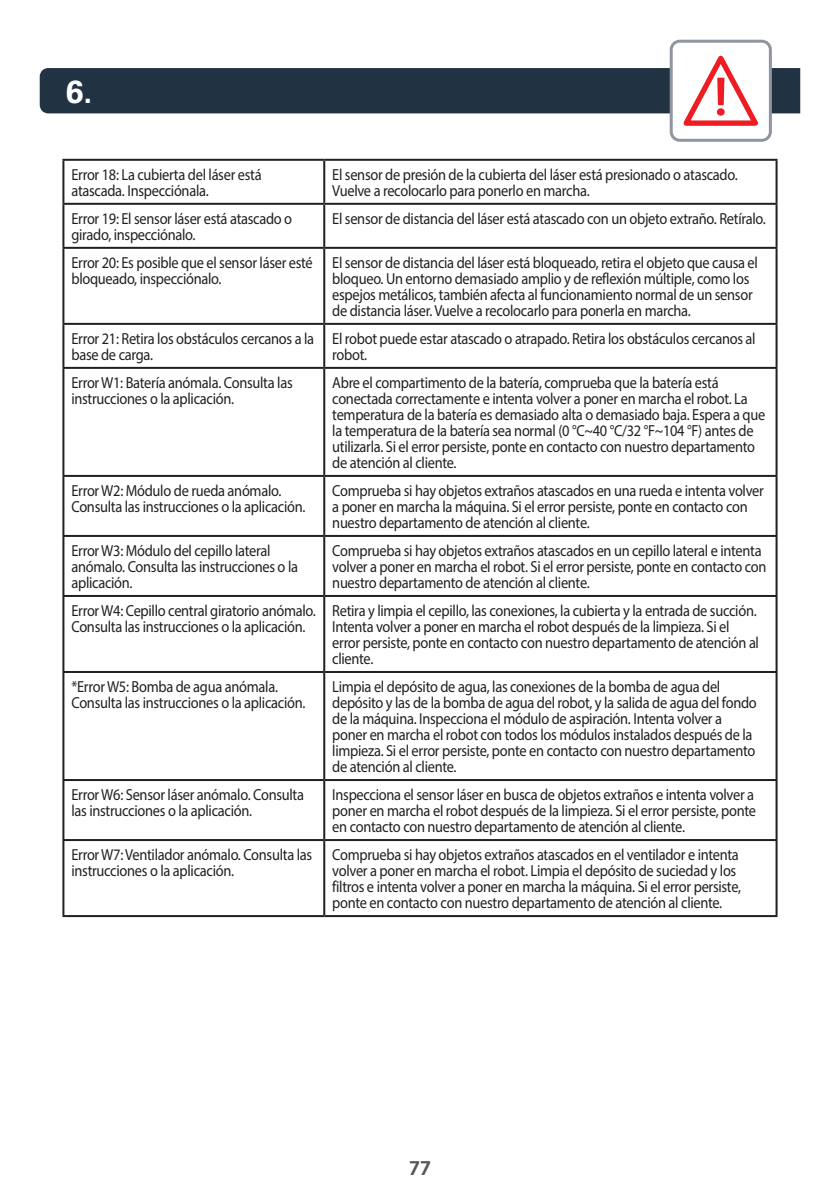
<style>
.page{position:relative;width:840px;height:1191px;background:#fff}
.page>*{position:absolute;margin:0;border:0;box-sizing:border-box;transform-origin:0 0}
.t1{font:700 32px "Univers";color:#fff}
.t2{font:700 20px "FS Albert";color:#57585a}
.t3{font:16px/16px "Myriad Pro";letter-spacing:-.02em;color:#231f20;scale:.9 1}
</style>
<div class="page">
<svg style="left:40px;top:56px;width:759px;height:70px"></svg>
<div style="left:669px;top:40px;width:102px;height:102px;border:3px solid #8f95a1;border-radius:9px"></div>
<hr style="left:62px;top:159px;width:262px;height:2px;background:#231f20">
<hr style="left:62px;top:161px;width:2px;height:42px;background:#231f20">
<hr style="left:324px;top:159px;width:453px;height:2px;background:#231f20">
<hr style="left:323px;top:161px;width:2px;height:42px;background:#231f20">
<hr style="left:775px;top:161px;width:2px;height:42px;background:#231f20">
<hr style="left:62px;top:203px;width:262px;height:2px;background:#231f20">
<hr style="left:62px;top:205px;width:2px;height:42px;background:#231f20">
<hr style="left:324px;top:203px;width:453px;height:2px;background:#231f20">
<hr style="left:323px;top:205px;width:2px;height:42px;background:#231f20">
<hr style="left:775px;top:205px;width:2px;height:42px;background:#231f20">
<hr style="left:62px;top:247px;width:262px;height:2px;background:#231f20">
<hr style="left:62px;top:249px;width:2px;height:74px;background:#231f20">
<hr style="left:324px;top:247px;width:453px;height:2px;background:#231f20">
<hr style="left:323px;top:249px;width:2px;height:74px;background:#231f20">
<hr style="left:775px;top:249px;width:2px;height:74px;background:#231f20">
<hr style="left:62px;top:323px;width:262px;height:2px;background:#231f20">
<hr style="left:62px;top:325px;width:2px;height:42px;background:#231f20">
<hr style="left:324px;top:323px;width:453px;height:2px;background:#231f20">
<hr style="left:323px;top:325px;width:2px;height:42px;background:#231f20">
<hr style="left:775px;top:325px;width:2px;height:42px;background:#231f20">
<hr style="left:62px;top:367px;width:262px;height:2px;background:#231f20">
<hr style="left:62px;top:369px;width:2px;height:106px;background:#231f20">
<hr style="left:324px;top:367px;width:453px;height:2px;background:#231f20">
<hr style="left:323px;top:369px;width:2px;height:106px;background:#231f20">
<hr style="left:775px;top:369px;width:2px;height:106px;background:#231f20">
<hr style="left:62px;top:475px;width:262px;height:2px;background:#231f20">
<hr style="left:62px;top:477px;width:2px;height:58px;background:#231f20">
<hr style="left:324px;top:475px;width:453px;height:2px;background:#231f20">
<hr style="left:323px;top:477px;width:2px;height:58px;background:#231f20">
<hr style="left:775px;top:477px;width:2px;height:58px;background:#231f20">
<hr style="left:62px;top:535px;width:262px;height:2px;background:#231f20">
<hr style="left:62px;top:537px;width:2px;height:58px;background:#231f20">
<hr style="left:324px;top:535px;width:453px;height:2px;background:#231f20">
<hr style="left:323px;top:537px;width:2px;height:58px;background:#231f20">
<hr style="left:775px;top:537px;width:2px;height:58px;background:#231f20">
<hr style="left:62px;top:595px;width:262px;height:2px;background:#231f20">
<hr style="left:62px;top:597px;width:2px;height:74px;background:#231f20">
<hr style="left:324px;top:595px;width:453px;height:2px;background:#231f20">
<hr style="left:323px;top:597px;width:2px;height:74px;background:#231f20">
<hr style="left:775px;top:597px;width:2px;height:74px;background:#231f20">
<hr style="left:62px;top:671px;width:262px;height:2px;background:#231f20">
<hr style="left:62px;top:673px;width:2px;height:106px;background:#231f20">
<hr style="left:324px;top:671px;width:453px;height:2px;background:#231f20">
<hr style="left:323px;top:673px;width:2px;height:106px;background:#231f20">
<hr style="left:775px;top:673px;width:2px;height:106px;background:#231f20">
<hr style="left:62px;top:779px;width:262px;height:2px;background:#231f20">
<hr style="left:62px;top:781px;width:2px;height:58px;background:#231f20">
<hr style="left:324px;top:779px;width:453px;height:2px;background:#231f20">
<hr style="left:323px;top:781px;width:2px;height:58px;background:#231f20">
<hr style="left:775px;top:781px;width:2px;height:58px;background:#231f20">
<hr style="left:62px;top:839px;width:262px;height:2px;background:#231f20">
<hr style="left:62px;top:841px;width:2px;height:74px;background:#231f20">
<hr style="left:324px;top:839px;width:453px;height:2px;background:#231f20">
<hr style="left:323px;top:841px;width:2px;height:74px;background:#231f20">
<hr style="left:775px;top:841px;width:2px;height:74px;background:#231f20">
<hr style="left:62px;top:915px;width:262px;height:2px;background:#231f20">
<hr style="left:324px;top:915px;width:453px;height:2px;background:#231f20">
<h1 class="t1" style="left:66px;top:73px;width:28px">6.</h1>
<p class="t3" style="left:71px;top:166px;width:213px">Error 18: La cubierta del láser está atascada. Inspecciónala.</p>
<p class="t3" style="left:332px;top:166px;width:451px">El sensor de presión de la cubierta del láser está presionado o atascado.<br>Vuelve a recolocarlo para ponerlo en marcha.</p>
<p class="t3" style="left:71px;top:210px;width:247px">Error 19: El sensor láser está atascado o girado, inspecciónalo.</p>
<p class="t3" style="left:332px;top:210px;width:483px">El sensor de distancia del láser está atascado con un objeto extraño. Retíralo.</p>
<p class="t3" style="left:71px;top:254px;width:269px">Error 20: Es posible que el sensor láser esté bloqueado, inspecciónalo.</p>
<p class="t3" style="left:332px;top:254px;width:474px">El sensor de distancia del láser está bloqueado, retira el objeto que causa el bloqueo. Un entorno demasiado amplio y de reflexión múltiple, como los espejos metálicos, también afecta al funcionamiento normal de un sensor de distancia láser. Vuelve a recolocarlo para ponerla en marcha.</p>
<p class="t3" style="left:71px;top:330px;width:271px">Error 21: Retira los obstáculos cercanos a la base de carga.</p>
<p class="t3" style="left:332px;top:330px;width:471px">El robot puede estar atascado o atrapado. Retira los obstáculos cercanos al robot.</p>
<p class="t3" style="left:71px;top:374px;width:247px">Error W1: Batería anómala. Consulta las instrucciones o la aplicación.</p>
<p class="t3" style="left:332px;top:374px;width:482px">Abre el compartimento de la batería, comprueba que la batería está conectada correctamente e intenta volver a poner en marcha el robot. La temperatura de la batería es demasiado alta o demasiado baja. Espera a que la temperatura de la batería sea normal (0 °С~40 °С/32 °F~104 °F) antes de utilizarla. Si el error persiste, ponte en contacto con nuestro departamento de atención al cliente.</p>
<p class="t3" style="left:71px;top:482px;width:261px">Error W2: Módulo de rueda anómalo.<br>Consulta las instrucciones o la aplicación.</p>
<p class="t3" style="left:332px;top:482px;width:481px">Comprueba si hay objetos extraños atascados en una rueda e intenta volver a poner en marcha la máquina. Si el error persiste, ponte en contacto con nuestro departamento de atención al cliente.</p>
<p class="t3" style="left:71px;top:542px;width:253px">Error W3: Módulo del cepillo lateral anómalo. Consulta las instrucciones o la aplicación.</p>
<p class="t3" style="left:332px;top:542px;width:483px">Comprueba si hay objetos extraños atascados en un cepillo lateral e intenta volver a poner en marcha el robot. Si el error persiste, ponte en contacto con nuestro departamento de atención al cliente.</p>
<p class="t3" style="left:71px;top:602px;width:273px">Error W4: Cepillo central giratorio anómalo.<br>Consulta las instrucciones o la aplicación.</p>
<p class="t3" style="left:332px;top:602px;width:475px">Retira y limpia el cepillo, las conexiones, la cubierta y la entrada de succión.<br>Intenta volver a poner en marcha el robot después de la limpieza. Si el error persiste, ponte en contacto con nuestro departamento de atención al cliente.</p>
<p class="t3" style="left:71px;top:678px;width:261px">*Error W5: Bomba de agua anómala.<br>Consulta las instrucciones o la aplicación.</p>
<p class="t3" style="left:332px;top:678px;width:473px">Limpia el depósito de agua, las conexiones de la bomba de agua del depósito y las de la bomba de agua del robot, y la salida de agua del fondo de la máquina. Inspecciona el módulo de aspiración. Intenta volver a poner en marcha el robot con todos los módulos instalados después de la limpieza. Si el error persiste, ponte en contacto con nuestro departamento de atención al cliente.</p>
<p class="t3" style="left:71px;top:786px;width:260px">Error W6: Sensor láser anómalo. Consulta las instrucciones o la aplicación.</p>
<p class="t3" style="left:332px;top:786px;width:472px;text-align:justify">Inspecciona el sensor láser en busca de objetos extraños e intenta volver a poner en marcha el robot después de la limpieza. Si el error persiste, ponte en contacto con nuestro departamento de atención al cliente.</p>
<p class="t3" style="left:71px;top:846px;width:269px">Error W7: Ventilador anómalo. Consulta las instrucciones o la aplicación.</p>
<p class="t3" style="left:332px;top:846px;width:455px">Comprueba si hay objetos extraños atascados en el ventilador e intenta volver a poner en marcha el robot. Limpia el depósito de suciedad y los filtros e intenta volver a poner en marcha la máquina. Si el error persiste, ponte en contacto con nuestro departamento de atención al cliente.</p>
<p class="t2" style="left:408px;top:1154px;width:24px">77</p>
</div>
